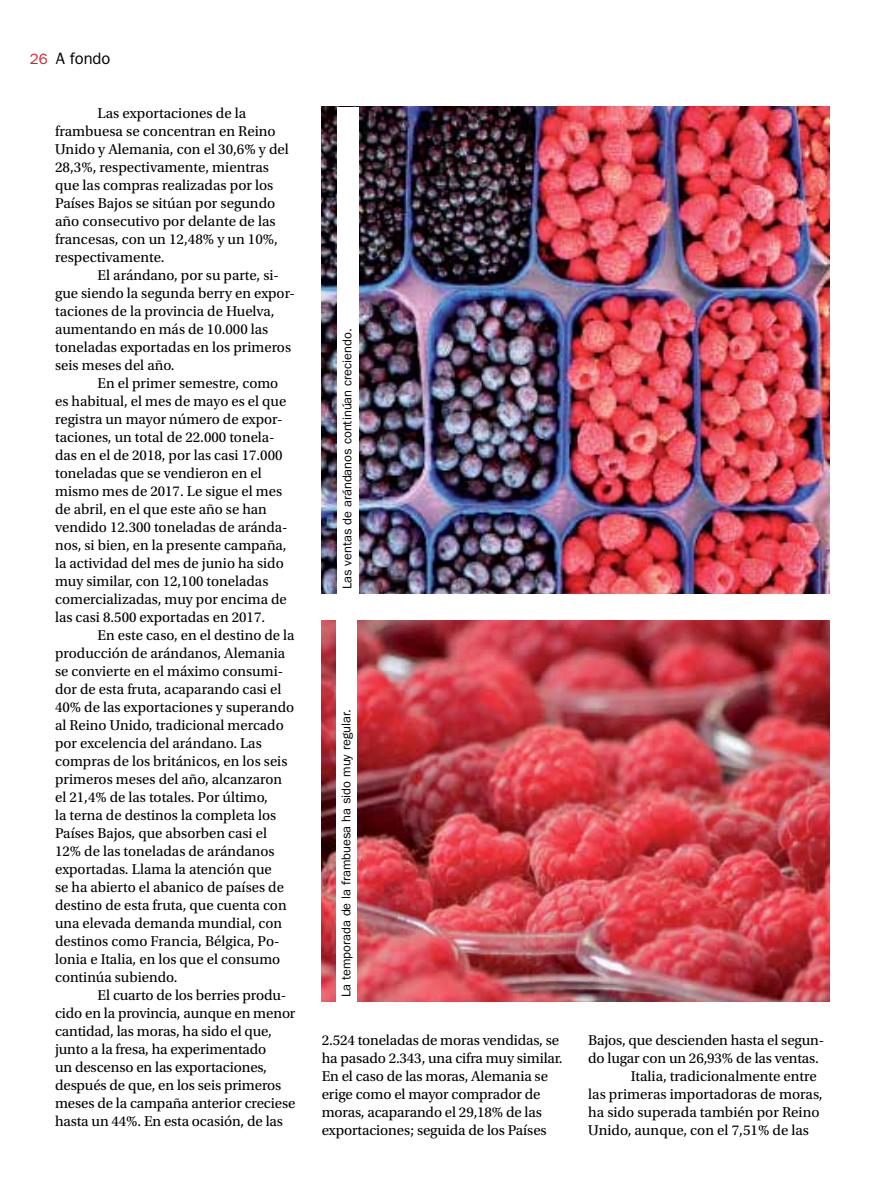
<style>
.page{position:relative;width:893px;height:1191px;background:#fff}
.page>*{position:absolute;margin:0;border:0;box-sizing:border-box;transform-origin:0 0}
.t1{font:16.5px "ITC Franklin Gothic Std";color:#000}
.t2{font:15px/18px "Utopia Std";color:#000}
.t3{font:15px "ITC Franklin Gothic Std";color:#d2232a}
.t4{font:12.75px "ITC Franklin Gothic Std";color:#000}
</style>
<div class="page">
<img style="left:322px;top:620px;width:507px;height:381px">
<div style="left:336px;top:620px;width:20px;height:381px;background:#fff"></div>
<img style="left:322px;top:107px;width:507px;height:487px">
<div style="left:337px;top:107px;width:21px;height:487px;background:#fff"></div>
<p class="t3" style="left:30px;top:51px;width:19px">26</p>
<p class="t1" style="left:56px;top:49px;width:56px">A fondo</p>
<p class="t2" style="left:55px;top:104px;width:235px;text-indent:43px">Las exportaciones de la frambuesa se concentran en Reino<br>Unido y Alemania, con el 30,6% y del<br>28,3%, respectivamente, mientras que las compras realizadas por los<br>Países Bajos se sitúan por segundo año consecutivo por delante de las francesas, con un 12,48% y un 10%, respectivamente.</p>
<p class="t2" style="left:55px;top:266px;width:241px;text-indent:43px">El arándano, por su parte, si&shy;gue siendo la segunda berry en expor&shy;taciones de la provincia de Huelva, aumentando en más de 10.000 las toneladas exportadas en los primeros seis meses del año.</p>
<p class="t2" style="left:55px;top:374px;width:234px;text-indent:43px">En el primer semestre, como es habitual, el mes de mayo es el que registra un mayor número de expor&shy;taciones, un total de 22.000 tonela&shy;das en el de 2018, por las casi 17.000 toneladas que se vendieron en el mismo mes de 2017. Le sigue el mes de abril, en el que este año se han vendido 12.300 toneladas de aránda&shy;nos, si bien, en la presente campaña, la actividad del mes de junio ha sido muy similar, con 12,100 toneladas comercializadas, muy por encima de las casi 8.500 exportadas en 2017.</p>
<p class="t2" style="left:55px;top:626px;width:241px;text-indent:43px">En este caso, en el destino de la producción de arándanos, Alemania se convierte en el máximo consumi&shy;dor de esta fruta, acaparando casi el 40% de las exportaciones y superando al Reino Unido, tradicional mercado por excelencia del arándano. Las compras de los británicos, en los seis primeros meses del año, alcanzaron el 21,4% de las totales. Por último,<br>la terna de destinos la completa los Países Bajos, que absorben casi el 12% de las toneladas de arándanos exportadas. Llama la atención que<br>se ha abierto el abanico de países de destino de esta fruta, que cuenta con una elevada demanda mundial, con destinos como Francia, Bélgica, Po&shy;lonia e Italia, en los que el consumo continúa subiendo.</p>
<p class="t2" style="left:55px;top:986px;width:242px;text-indent:43px">El cuarto de los berries produ&shy;cido en la provincia, aunque en menor cantidad, las moras, ha sido el que, junto a la fresa, ha experimentado<br>un descenso en las exportaciones, después de que, en los seis primeros meses de la campaña anterior creciese hasta un 44%. En esta ocasión, de las</p>
<p class="t4" style="left:340px;top:589px;width:262px;rotate:-90deg">Las ventas de arándanos continúan creciendo.</p>
<p class="t4" style="left:339px;top:997px;width:289px;rotate:-90deg">La temporada de la frambuesa ha sido muy regular.</p>
<p class="t2" style="left:322px;top:1031px;width:242px">2.524 toneladas de moras vendidas, se ha pasado 2.343, una cifra muy similar.<br>En el caso de las moras, Alemania se erige como el mayor comprador de moras, acaparando el 29,18% de las exportaciones; seguida de los Países</p>
<p class="t2" style="left:588px;top:1031px;width:238px">Bajos, que descienden hasta el segun-</p>
<p class="t2" style="left:588px;top:1049px;width:232px">do lugar con un 26,93% de las ventas.</p>
<p class="t2" style="left:631px;top:1067px;width:188px">Italia, tradicionalmente entre</p>
<p class="t2" style="left:588px;top:1085px;width:236px">las primeras importadoras de moras,</p>
<p class="t2" style="left:588px;top:1103px;width:233px">ha sido superada también por Reino</p>
<p class="t2" style="left:588px;top:1121px;width:222px">Unido, aunque, con el 7,51% de las</p>
</div>
